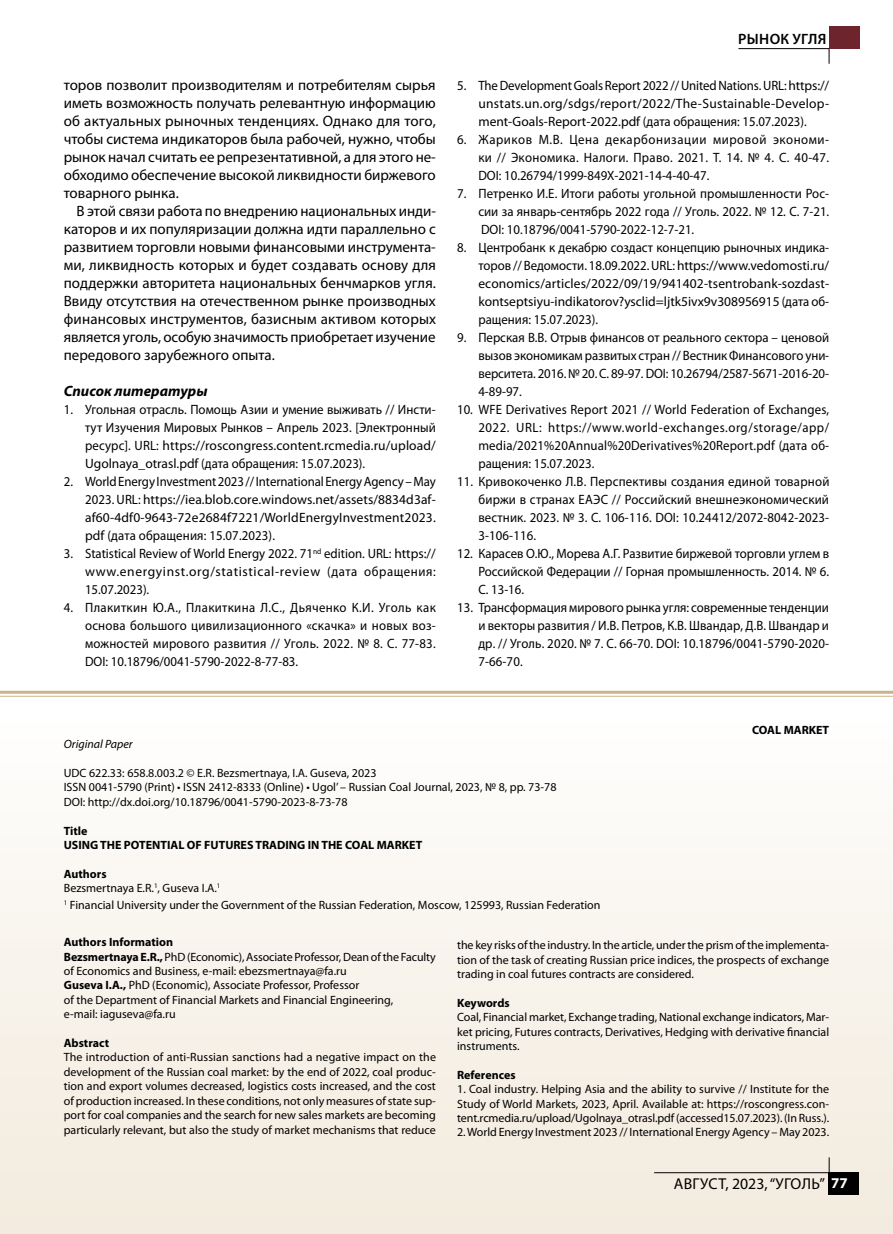
<style>
.page{position:relative;width:893px;height:1234px;background:#fff}
.page>*{position:absolute;margin:0;border:0;box-sizing:border-box;transform-origin:0 0}
.t1{font:15.75px "Myriad Pro";letter-spacing:.02em;color:#000}
.t2{font:15px/18px "Myriad Pro";color:#000;text-align:justify}
.t3{font:italic 700 15px "Myriad Pro";color:#000}
.t4{font:600 15px "Myriad Pro";letter-spacing:.02em;color:#000}
.t5{font:13.5px/18px "Myriad Pro";color:#000;text-align:justify;scale:.95 1}
.t6{font:12px/14.4px "Myriad Pro";color:#000;text-align:justify}
.t7{font:700 12px/14.4px "Myriad Pro";color:#000}
.t8{font:italic 12px "Myriad Pro";color:#000}
.s1{font-weight:700}
.s2{font-weight:700;font-size:15px;color:#fff}
</style>
<div class="page">
<hr style="left:0;top:690px;width:893px;height:3px;background:#cab487">
<hr style="left:0;top:695px;width:893px;height:1px;background:#cab487">
<div style="left:0;top:706px;width:893px;height:527px;background:linear-gradient(to bottom,#fffffe,#f1e9dc)"></div>
<div style="left:829px;top:1171px;width:30px;height:23px;background:#000"></div>
<hr style="left:654px;top:1171px;width:175px;height:1px;background:#000">
<svg style="left:829px;top:1157px;width:1px;height:15px"></svg>
<hr style="left:738px;top:48px;width:91px;height:1px;background:#000">
<svg style="left:829px;top:49px;width:1px;height:15px"></svg>
<div style="left:829px;top:27px;width:31px;height:22px;background:#6e242d"></div>
<p class="t2" style="left:64px;top:76px;width:374px">торов позволит производителям и потребителям сырья иметь возможность получать релевантную информацию об актуальных рыночных тенденциях. Однако для того, чтобы система индикаторов была рабочей, нужно, чтобы рынок начал считать ее репрезентативной, а для этого не&shy;обходимо обеспечение высокой ликвидности биржевого товарного рынка.</p>
<p class="t2" style="left:64px;top:202px;width:374px;text-indent:13px">В этой связи работа по внедрению национальных инди&shy;каторов и их популяризации должна идти параллельно с развитием торговли новыми финансовыми инструмента&shy;ми, ликвидность которых и будет создавать основу для поддержки авторитета национальных бенчмарков угля.<br>Ввиду отсутствия на отечественном рынке производных финансовых инструментов, базисным активом которых является уголь, особую значимость приобретает изучение передового зарубежного опыта.</p>
<p class="t3" style="left:64px;top:381px;width:145px">Список литературы</p>
<p class="t5" style="left:85px;top:400px;width:371px;text-indent:-21px">1. Угольная отрасль. Помощь Азии и умение выживать // Инсти&shy;тут Изучения Мировых Рынков – Апрель 2023. [Электронный ресурс]. URL: https://roscongress.content.rcmedia.ru/upload/ Ugolnaya_otrasl.pdf (дата обращения: 15.07.2023).</p>
<p class="t5" style="left:85px;top:472px;width:371px;text-indent:-21px">2. World Energy Investment 2023 // International Energy Agency – May 2023. URL: https://iea.blob.core.windows.net/assets/8834d3af&shy;af60-4df0-9643-72e2684f7221/WorldEnergyInvestment2023. pdf (дата обращения: 15.07.2023).</p>
<p class="t5" style="left:85px;top:544px;width:371px;text-indent:-21px">3. Statistical Review of World Energy 2022. 71<sup>nd</sup> edition. URL: https:// www.energyinst.org/statistical-review (дата обращения:<br>15.07.2023).</p>
<p class="t5" style="left:85px;top:598px;width:371px;text-indent:-21px">4. Плакиткин Ю.А., Плакиткина Л.С., Дьяченко К.И. Уголь как основа большого цивилизационного «скачка» и новых воз&shy;можностей мирового развития // Уголь. 2022. № 8. С. 77-83.<br>DOI: 10.18796/0041-5790-2022-8-77-83.</p>
<p class="t4" style="left:738px;top:30px;width:80px">РЫНОК УГЛЯ</p>
<p class="t5" style="left:478px;top:76px;width:371px;text-indent:-21px">5. The Development Goals Report 2022 // United Nations. URL: https:// unstats.un.org/sdgs/report/2022/The-Sustainable-Develop&shy;ment-Goals-Report-2022.pdf (дата обращения: 15.07.2023).</p>
<p class="t5" style="left:478px;top:130px;width:371px;text-indent:-21px">6. Жариков М.В. Цена декарбонизации мировой экономи&shy;ки // Экономика. Налоги. Право. 2021. Т. 14. № 4. С. 40-47.<br>DOI: 10.26794/1999-849Х-2021-14-4-40-47.</p>
<p class="t5" style="left:478px;top:184px;width:371px;text-indent:-21px">7. Петренко И.Е. Итоги работы угольной промышленности Рос&shy;сии за январь-сентябрь 2022 года // Уголь. 2022. № 12. С. 7-21.<br>DOI: 10.18796/0041-5790-2022-12-7-21.</p>
<p class="t5" style="left:478px;top:238px;width:371px;text-indent:-21px">8. Центробанк к декабрю создаст концепцию рыночных индика&shy;торов // Ведомости. 18.09.2022. URL: https://www.vedomosti.ru/ economics/articles/2022/09/19/941402-tsentrobank-sozdast&shy;kontseptsiyu-indikatorov?ysclid=ljtk5ivx9v308956915 (дата об&shy;ращения: 15.07.2023).</p>
<p class="t5" style="left:478px;top:328px;width:371px;text-indent:-21px">9. Перская В.В. Отрыв финансов от реального сектора – ценовой вызов экономикам развитых стран // Вестник Финансового уни&shy;верситета. 2016. № 20. С. 89-97. DOI: 10.26794/2587-5671-2016-20- 4-89-97.</p>
<p class="t5" style="left:478px;top:400px;width:371px;text-indent:-21px">10. WFE Derivatives Report 2021 // World Federation of Exchanges, 2022. URL: https://www.world-exchanges.org/storage/app/ media/2021%20Annual%20Derivatives%20Report.pdf (дата об&shy;ращения: 15.07.2023.</p>
<p class="t5" style="left:478px;top:472px;width:371px;text-indent:-21px">11. Кривокоченко Л.В. Перспективы создания единой товарной биржи в странах ЕАЭС // Российский внешнеэкономический вестник. 2023. № 3. С. 106-116. DOI: 10.24412/2072-8042-2023- 3-106-116.</p>
<p class="t5" style="left:478px;top:544px;width:371px;text-indent:-21px">12. Карасев О.Ю., Морева А.Г. Развитие биржевой торговли углем в Российской Федерации // Горная промышленность. 2014. № 6.<br>С. 13-16.</p>
<p class="t5" style="left:478px;top:598px;width:371px;text-indent:-21px">13. Трансформация мирового рынка угля: современные тенденции и векторы развития / И.В. Петров, К.В. Швандар, Д.В. Швандар и др. // Уголь. 2020. № 7. С. 66-70. DOI: 10.18796/0041-5790-2020- 7-66-70.</p>
<p class="t7" style="left:752px;top:722px;width:79px">COAL MARKET</p>
<p class="t8" style="left:64px;top:736px;width:70px">Original Paper</p>
<p class="t6" style="left:64px;top:765px;width:494px;text-align:left">UDC 622.33: 658.8.003.2 © E.R. Bezsmertnaya, I.A. Guseva, 2023<br>ISSN 0041-5790 (Print) • ISSN 2412-8333 (Online) • Ugol’ – Russian Coal Journal, 2023, № 8, pp. 73-78<br>DOI: http://dx.doi.org/10.18796/0041-5790-2023-8-73-78</p>
<p class="t7" style="left:64px;top:822px;width:360px">Title<br>USING THE POTENTIAL OF FUTURES TRADING IN THE COAL MARKET</p>
<p class="t6" style="left:64px;top:866px;width:158px"><span class="s1">Authors<br></span>Bezsmertnaya E.R.<sup>1</sup>, Guseva I.A.<sup>1</sup></p>
<p class="t6" style="left:64px;top:897px;width:538px"><sup>1</sup> Financial University under the Government of the Russian Federation, Moscow, 125993, Russian Federation</p>
<p class="t6" style="left:64px;top:934px;width:374px;text-align:left"><span class="s1">Authors Information<br>Bezsmertnaya E.R.,</span> PhD (Economic), Associate Professor, Dean of the Faculty of Economics and Business, e-mail: ebezsmertnaya@fa.ru<br><span class="s1">Guseva I.A.,</span> PhD (Economic), Associate Professor, Professor<br>of the Department of Financial Markets and Financial Engineering,<br>e-mail: iaguseva@fa.ru</p>
<p class="t7" style="left:64px;top:1035px;width:47px">Abstract</p>
<p class="t6" style="left:64px;top:1049px;width:374px">The introduction of anti-Russian sanctions had a negative impact on the development of the Russian coal market: by the end of 2022, coal produc&shy;tion and export volumes decreased, logistics costs increased, and the cost of production increased. In these conditions, not only measures of state sup&shy;port for coal companies and the search for new sales markets are becoming particularly relevant, but also the study of market mechanisms that reduce</p>
<p class="t6" style="left:457px;top:937px;width:374px">the key risks of the industry. In the article, under the prism of the implementa&shy;tion of the task of creating Russian price indices, the prospects of exchange trading in coal futures contracts are considered.</p>
<p class="t7" style="left:457px;top:994px;width:54px">Keywords</p>
<p class="t6" style="left:457px;top:1009px;width:374px">Coal, Financial market, Exchange trading, National exchange indicators, Mar&shy;ket pricing, Futures contracts, Derivatives, Hedging with derivative financial instruments.</p>
<p class="t7" style="left:457px;top:1066px;width:60px">References</p>
<p class="t6" style="left:457px;top:1081px;width:374px">1. Coal industry. Helping Asia and the ability to survive // Institute for the Study of World Markets, 2023, April. Available at: https://roscongress.con&shy;tent.rcmedia.ru/upload/Ugolnaya_otrasl.pdf (accessed15.07.2023). (In Russ.).</p>
<p class="t6" style="left:457px;top:1124px;width:374px">2. World Energy Investment 2023 // International Energy Agency – May 2023.</p>
<p class="t1" style="left:674px;top:1173px;width:176px">АВГУСТ, 2023, “УГОЛЬ” <span class="s2">77</span></p>
</div>
